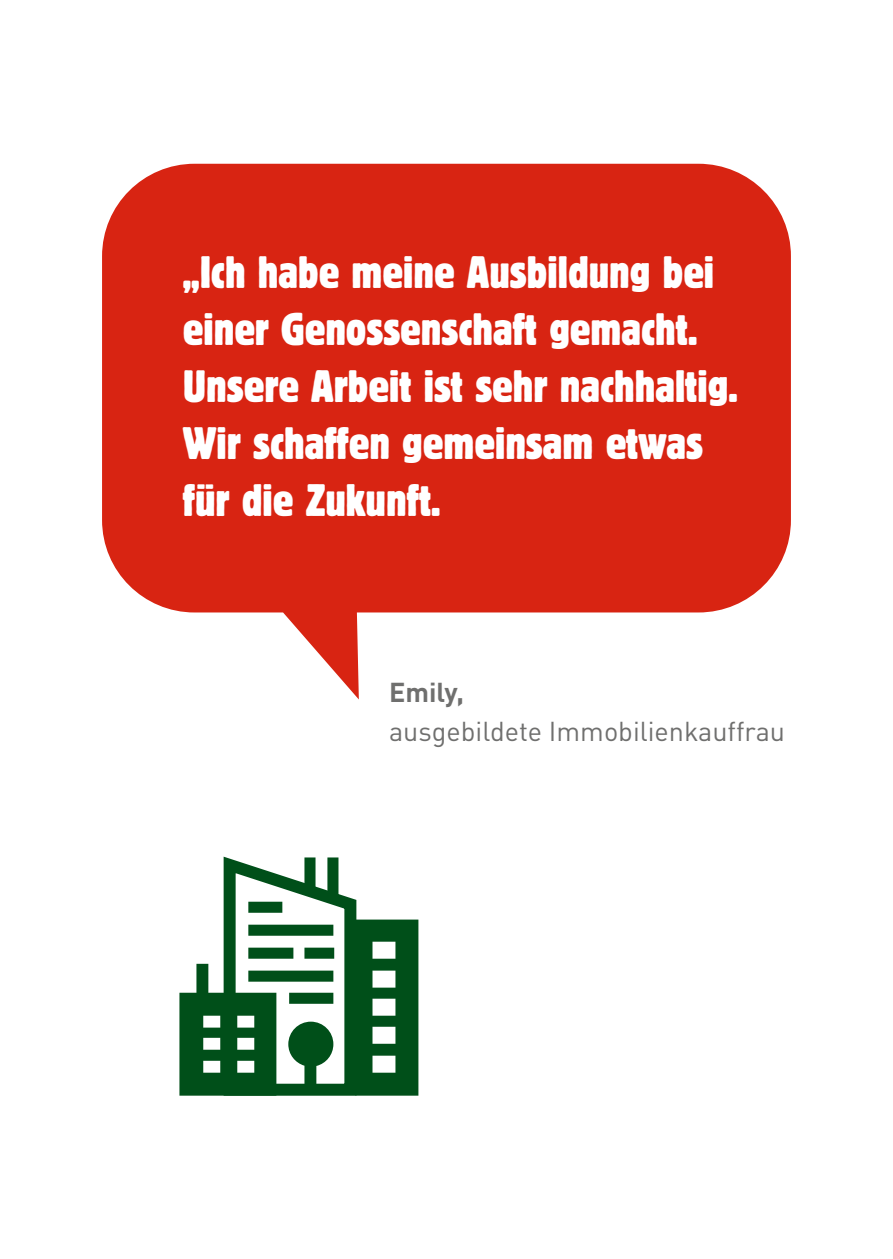
<style>
.page{position:relative;width:893px;height:1259px;background:#fff}
.page>*{position:absolute;margin:0;border:0;box-sizing:border-box;transform-origin:0 0}
.t1{font:condensed 45px/57px "Block Berthold BQ";color:#fff}
.t2{font:27px "DINOT";color:#6f6f6e}
.t3{font:700 27px "DINOT";color:#6f6f6e}
</style>
<div class="page">
<svg style="left:102px;top:164px;width:689px;height:535px;fill:#d82412"></svg>
<svg style="left:179px;top:856px;width:239px;height:240px"></svg>
<p class="t1" style="left:183px;top:244px;width:556px">„Ich habe meine Ausbildung bei einer Genossenschaft gemacht.<br>Unsere Arbeit ist sehr nachhaltig.<br>Wir schaffen gemeinsam etwas für die Zukunft.</p>
<p class="t3" style="left:389px;top:674px;width:76px">Emily,</p>
<p class="t2" style="left:389px;top:714px;width:397px">ausgebildete Immobilienkauffrau</p>
</div>
